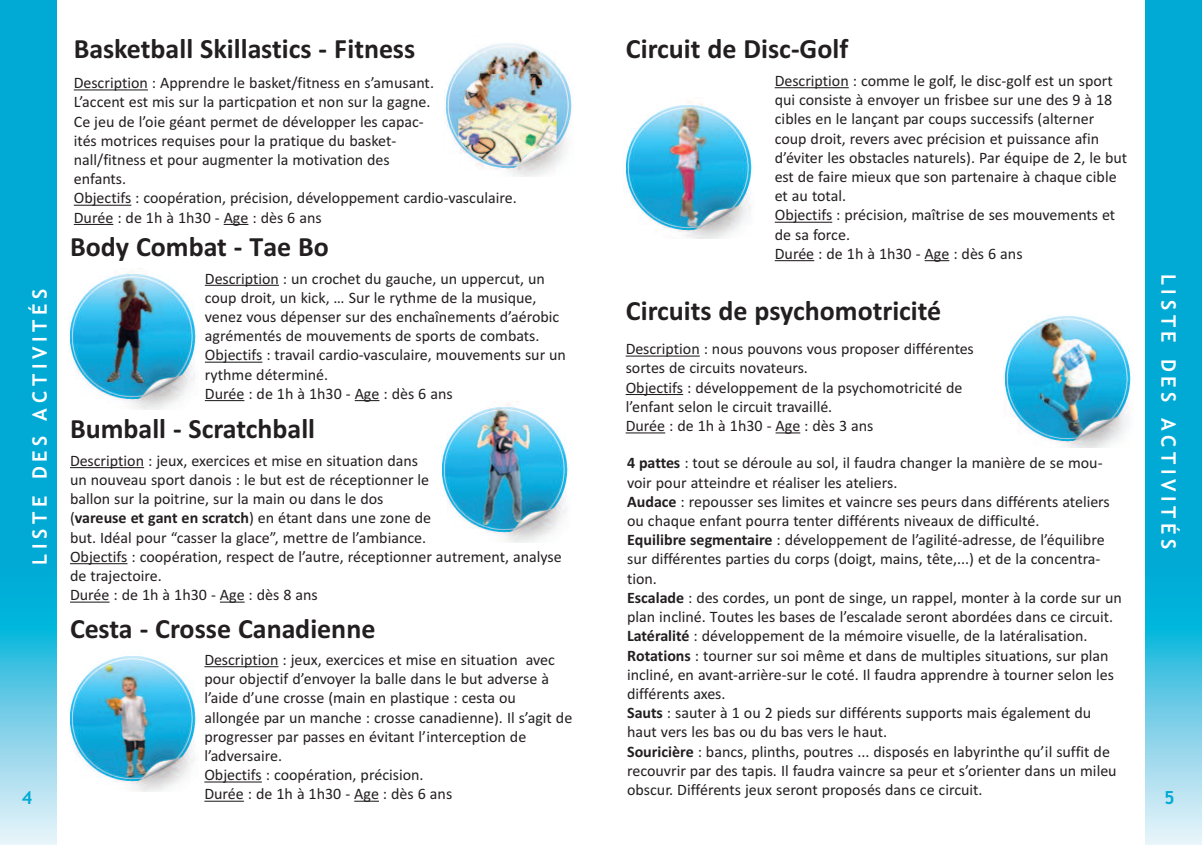
<style>
.page{position:relative;width:1202px;height:845px;background:#fff}
.page>*{position:absolute;margin:0;border:0;box-sizing:border-box;transform-origin:0 0}
.t1{font:700 28px "Calibri";color:#231f20}
.t2{font:700 20px "Trebuchet MS";letter-spacing:.235em;color:#fff}
.t3{font:700 18px "Trebuchet MS";color:#00aad5}
.t4{font:16px/19.2px "Calibri";color:#231f20}
.s1{font-weight:700}
</style>
<div class="page">
<hr style="left:204px;top:666px;width:74px;height:1px;background:#231f20">
<hr style="left:204px;top:781px;width:58px;height:1px;background:#231f20">
<hr style="left:204px;top:800px;width:40px;height:1px;background:#231f20">
<svg style="left:354px;top:800px;width:25px;height:1px"></svg>
<hr style="left:70px;top:467px;width:74px;height:1px;background:#231f20">
<hr style="left:70px;top:563px;width:58px;height:1px;background:#231f20">
<hr style="left:70px;top:601px;width:40px;height:1px;background:#231f20">
<svg style="left:220px;top:601px;width:25px;height:1px"></svg>
<img style="left:440px;top:401px;width:128px;height:141px">
<img style="left:68px;top:656px;width:128px;height:135px">
<hr style="left:205px;top:285px;width:74px;height:1px;background:#231f20">
<hr style="left:205px;top:362px;width:57px;height:1px;background:#231f20">
<hr style="left:205px;top:400px;width:39px;height:1px;background:#231f20">
<svg style="left:355px;top:400px;width:24px;height:1px"></svg>
<img style="left:69px;top:271px;width:127px;height:138px">
<hr style="left:775px;top:87px;width:74px;height:1px;background:#231f20">
<hr style="left:775px;top:222px;width:57px;height:1px;background:#231f20">
<hr style="left:775px;top:260px;width:39px;height:1px;background:#231f20">
<svg style="left:925px;top:260px;width:24px;height:1px"></svg>
<img style="left:625px;top:102px;width:127px;height:136px">
<div style="left:0;top:0;width:57px;height:578px;background:#00aad5"></div>
<svg style="left:0;top:578px;width:57px;height:267px;background:#6bcde7"></svg>
<div style="left:1145px;top:0;width:57px;height:578px;background:#00aad5"></div>
<svg style="left:1145px;top:578px;width:57px;height:267px;background:#6bcde7"></svg>
<hr style="left:626px;top:355px;width:74px;height:1px;background:#231f20">
<hr style="left:626px;top:394px;width:57px;height:1px;background:#231f20">
<hr style="left:626px;top:432px;width:39px;height:1px;background:#231f20">
<svg style="left:775px;top:432px;width:25px;height:1px"></svg>
<img style="left:1003px;top:315px;width:128px;height:132px">
<hr style="left:74px;top:89px;width:74px;height:1px;background:#231f20">
<hr style="left:74px;top:205px;width:57px;height:1px;background:#231f20">
<hr style="left:74px;top:224px;width:39px;height:1px;background:#231f20">
<svg style="left:224px;top:224px;width:24px;height:1px"></svg>
<img style="left:444px;top:43px;width:128px;height:134px">
<p class="t2" style="left:28px;top:564px;width:277px;rotate:-90deg">LISTE DES ACTIVITÉS</p>
<p class="t3" style="left:22px;top:787px;width:12px">4</p>
<h1 class="t1" style="left:74px;top:32px;width:343px">Basketball Skillastics - Fitness</h1>
<p class="t4" style="left:74px;top:73px;width:444px">Description : Apprendre le basket/fitness en s’amusant.<br>L’accent est mis sur la particpation et non sur la gagne.<br>Ce jeu de l’oie géant permet de développer les capac-<br>ités motrices requises pour la pratique du basket-<br>nall/fitness et pour augmenter la motivation des<br>enfants.<br>Objectifs : coopération, précision, développement cardio-vasculaire.<br>Durée : de 1h à 1h30 - Age : dès 6 ans</p>
<h1 class="t1" style="left:70px;top:229px;width:260px">Body Combat - Tae Bo</h1>
<p class="t4" style="left:205px;top:268px;width:363px">Description : un crochet du gauche, un uppercut, un coup droit, un kick, … Sur le rythme de la musique, venez vous dépenser sur des enchaînements d’aérobic agrémentés de mouvements de sports de combats.<br>Objectifs : travail cardio-vasculaire, mouvements sur un rythme déterminé.<br>Durée : de 1h à 1h30 - Age : dès 6 ans</p>
<h1 class="t1" style="left:70px;top:412px;width:247px">Bumball - Scratchball</h1>
<p class="t4" style="left:70px;top:451px;width:493px">Description : jeux, exercices et mise en situation dans<br>un nouveau sport danois : le but est de réceptionner le<br>ballon sur la poitrine, sur la main ou dans le dos<br>(<span class="s1">vareuse et gant en scratch</span>) en étant dans une zone de<br>but. Idéal pour “casser la glace”, mettre de l’ambiance.<br>Objectifs : coopération, respect de l’autre, réceptionner autrement, analyse de trajectoire.<br>Durée : de 1h à 1h30 - Age : dès 8 ans</p>
<h1 class="t1" style="left:70px;top:611px;width:307px">Cesta - Crosse Canadienne</h1>
<p class="t4" style="left:204px;top:650px;width:369px">Description : jeux, exercices et mise en situation avec pour objectif d’envoyer la balle dans le but adverse à l’aide d’une crosse (main en plastique : cesta ou allongée par un manche : crosse canadienne). Il s’agit de progresser par passes en évitant l’interception de l’adversaire.<br>Objectifs : coopération, précision.<br>Durée : de 1h à 1h30 - Age : dès 6 ans</p>
<h1 class="t1" style="left:626px;top:32px;width:224px">Circuit de Disc-Golf</h1>
<p class="t4" style="left:775px;top:71px;width:354px">Description : comme le golf, le disc-golf est un sport qui consiste à envoyer un frisbee sur une des 9 à 18 cibles en le lançant par coups successifs (alterner coup droit, revers avec précision et puissance afin d’éviter les obstacles naturels). Par équipe de 2, le but est de faire mieux que son partenaire à chaque cible et au total.<br>Objectifs : précision, maîtrise de ses mouvements et de sa force.<br>Durée : de 1h à 1h30 - Age : dès 6 ans</p>
<h1 class="t1" style="left:626px;top:294px;width:317px">Circuits de psychomotricité</h1>
<p class="t4" style="left:626px;top:339px;width:350px">Description : nous pouvons vous proposer différentes sortes de circuits novateurs.<br>Objectifs : développement de la psychomotricité de l’enfant selon le circuit travaillé.<br>Durée : de 1h à 1h30 - Age : dès 3 ans</p>
<p class="t4" style="left:627px;top:453px;width:496px"><span class="s1">4 pattes</span> : tout se déroule au sol, il faudra changer la manière de se mou&shy;voir pour atteindre et réaliser les ateliers.<br><span class="s1">Audace</span> : repousser ses limites et vaincre ses peurs dans différents ateliers ou chaque enfant pourra tenter différents niveaux de difficulté.<br><span class="s1">Equilibre segmentaire</span> : développement de l’agilité-adresse, de l’équilibre sur différentes parties du corps (doigt, mains, tête,...) et de la concentra&shy;tion.<br><span class="s1">Escalade</span> : des cordes, un pont de singe, un rappel, monter à la corde sur un plan incliné. Toutes les bases de l’escalade seront abordées dans ce circuit.<br><span class="s1">Latéralité</span> : développement de la mémoire visuelle, de la latéralisation.<br><span class="s1">Rotations</span> : tourner sur soi même et dans de multiples situations, sur plan incliné, en avant-arrière-sur le coté. Il faudra apprendre à tourner selon les différents axes.<br><span class="s1">Sauts</span> : sauter à 1 ou 2 pieds sur différents supports mais également du haut vers les bas ou du bas vers le haut.<br><span class="s1">Souricière</span> : bancs, plinths, poutres ... disposés en labyrinthe qu’il suffit de recouvrir par des tapis. Il faudra vaincre sa peur et s’orienter dans un mileu obscur. Différents jeux seront proposés dans ce circuit.</p>
<p class="t2" style="left:1180px;top:274px;width:304px;rotate:90deg">LISTE DES ACTIVITÉS S</p>
<p class="t3" style="left:1164px;top:787px;width:12px">5</p>
</div>
